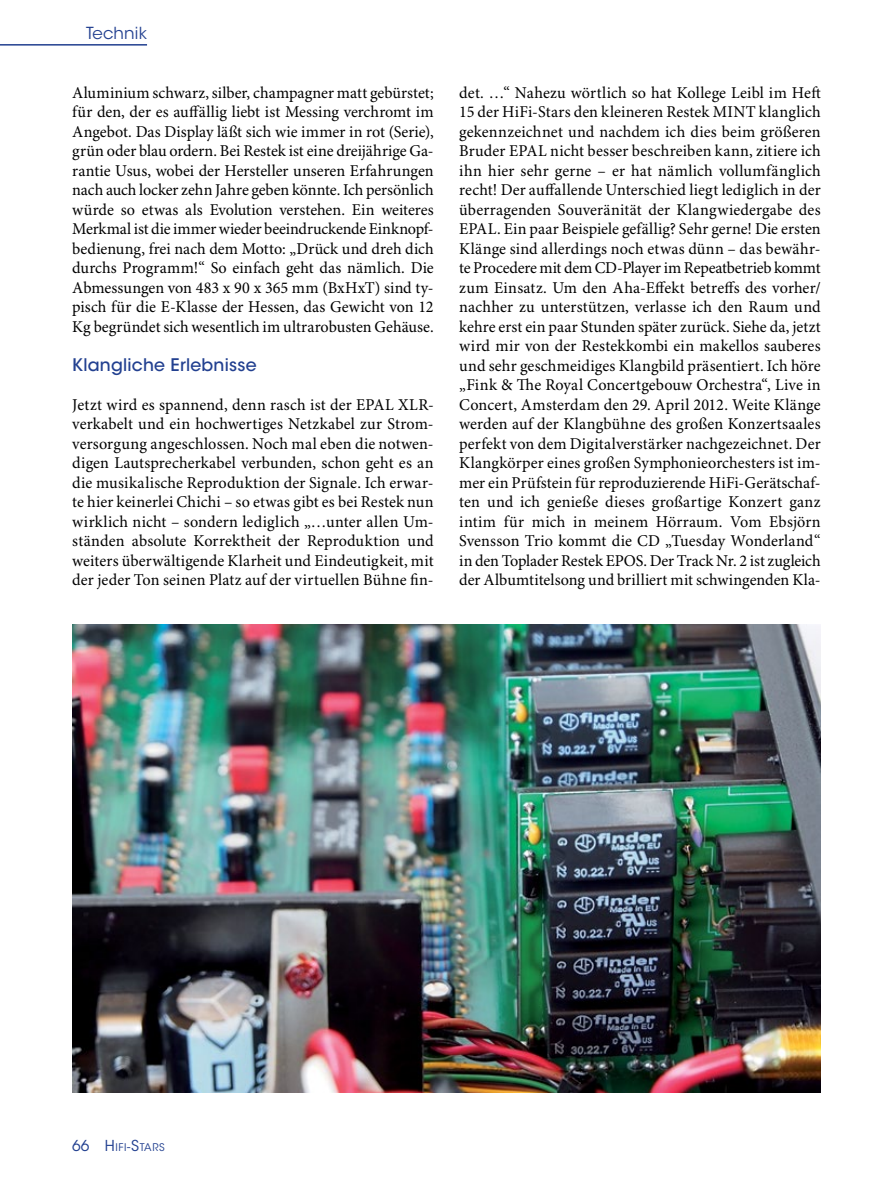
<style>
.page{position:relative;width:893px;height:1191px;background:#fff}
.page>*{position:absolute;margin:0;border:0;box-sizing:border-box;transform-origin:0 0}
.t1{font:500 17.25px "ITC Avant Garde Std";letter-spacing:.015em;color:#224090}
.t2{font:16.5px/19.5px "Minion Pro";letter-spacing:.005em;color:#000;text-align:justify}
.t3{font:16.5px "ITC Avant Garde Std";letter-spacing:.01em;color:#224090}
.t4{font:15px "ITC Avant Garde Std";color:#224090}
.t5{font:10.5px "ITC Avant Garde Std";letter-spacing:.055em;color:#224090}
.s1{font-size:15px}
.s2{font-size:12px}
</style>
<div class="page">
<img style="left:72px;top:624px;width:749px;height:468px">
<hr style="left:0;top:44px;width:147px;height:2px;background:#224090">
<p class="t3" style="left:86px;top:23px;width:62px">Technik</p>
<p class="t2" style="left:72px;top:83px;width:363px">Aluminium schwarz, silber, champagner matt gebürstet; für den, der es auffällig liebt ist Messing verchromt im Angebot. Das Display läßt sich wie immer in rot (Serie), grün oder blau ordern. Bei Restek ist eine dreijährige Ga&shy;rantie Usus, wobei der Hersteller unseren Erfahrungen nach auch locker zehn Jahre geben könnte. Ich persönlich würde so etwas als Evolution verstehen. Ein weiteres Merkmal ist die immer wieder beeindruckende Einknopf&shy;bedienung, frei nach dem Motto: „Drück und dreh dich durchs Programm!“ So einfach geht das nämlich. Die Abmessungen von 483 x 90 x 365 mm (BxHxT) sind ty&shy;pisch für die E-Klasse der Hessen, das Gewicht von 12<br>Kg begründet sich wesentlich im ultrarobusten Gehäuse.</p>
<p class="t1" style="left:72px;top:354px;width:186px">Klangliche Erlebnisse</p>
<p class="t2" style="left:72px;top:395px;width:363px">Jetzt wird es spannend, denn rasch ist der EPAL XLR&shy;verkabelt und ein hochwertiges Netzkabel zur Strom&shy;versorgung angeschlossen. Noch mal eben die notwen&shy;digen Lautsprecherkabel verbunden, schon geht es an die musikalische Reproduktion der Signale. Ich erwar&shy;te hier keinerlei Chichi – so etwas gibt es bei Restek nun wirklich nicht – sondern lediglich „…unter allen Um&shy;ständen absolute Korrektheit der Reproduktion und weiters überwältigende Klarheit und Eindeutigkeit, mit der jeder Ton seinen Platz auf der virtuellen Bühne fin-</p>
<p class="t2" style="left:459px;top:83px;width:363px">det. …“ Nahezu wörtlich so hat Kollege Leibl im Heft 15 der HiFi-Stars den kleineren Restek MINT klanglich gekennzeichnet und nachdem ich dies beim größeren Bruder EPAL nicht besser beschreiben kann, zitiere ich ihn hier sehr gerne – er hat nämlich vollumfänglich recht! Der auffallende Unterschied liegt lediglich in der überragenden Souveränität der Klangwiedergabe des EPAL. Ein paar Beispiele gefällig? Sehr gerne! Die ersten Klänge sind allerdings noch etwas dünn – das bewähr&shy;te Procedere mit dem CD-Player im Repeatbetrieb kommt zum Einsatz. Um den Aha-Effekt betreffs des vorher/ nachher zu unterstützen, verlasse ich den Raum und kehre erst ein paar Stunden später zurück. Siehe da, jetzt wird mir von der Restekkombi ein makellos sauberes und sehr geschmeidiges Klangbild präsentiert. Ich höre „Fink &amp; The Royal Concertgebouw Orchestra“, Live in Concert, Amsterdam den 29. April 2012. Weite Klänge werden auf der Klangbühne des großen Konzertsaales perfekt von dem Digitalverstärker nachgezeichnet. Der Klangkörper eines großen Symphonieorchesters ist im&shy;mer ein Prüfstein für reproduzierende HiFi-Gerätschaf&shy;ten und ich genieße dieses großartige Konzert ganz intim für mich in meinem Hörraum. Vom Ebsjörn Svensson Trio kommt die CD „Tuesday Wonderland“ in den Toplader Restek EPOS. Der Track Nr. 2 ist zugleich der Albumtitelsong und brilliert mit schwingenden Kla-</p>
<p class="t4" style="left:72px;top:1136px;width:19px">66</p>
<p class="t5" style="left:105px;top:1140px;width:61px"><span class="s1">H</span>IFI<span class="s2">-</span><span class="s1">S</span>TARS</p>
</div>
